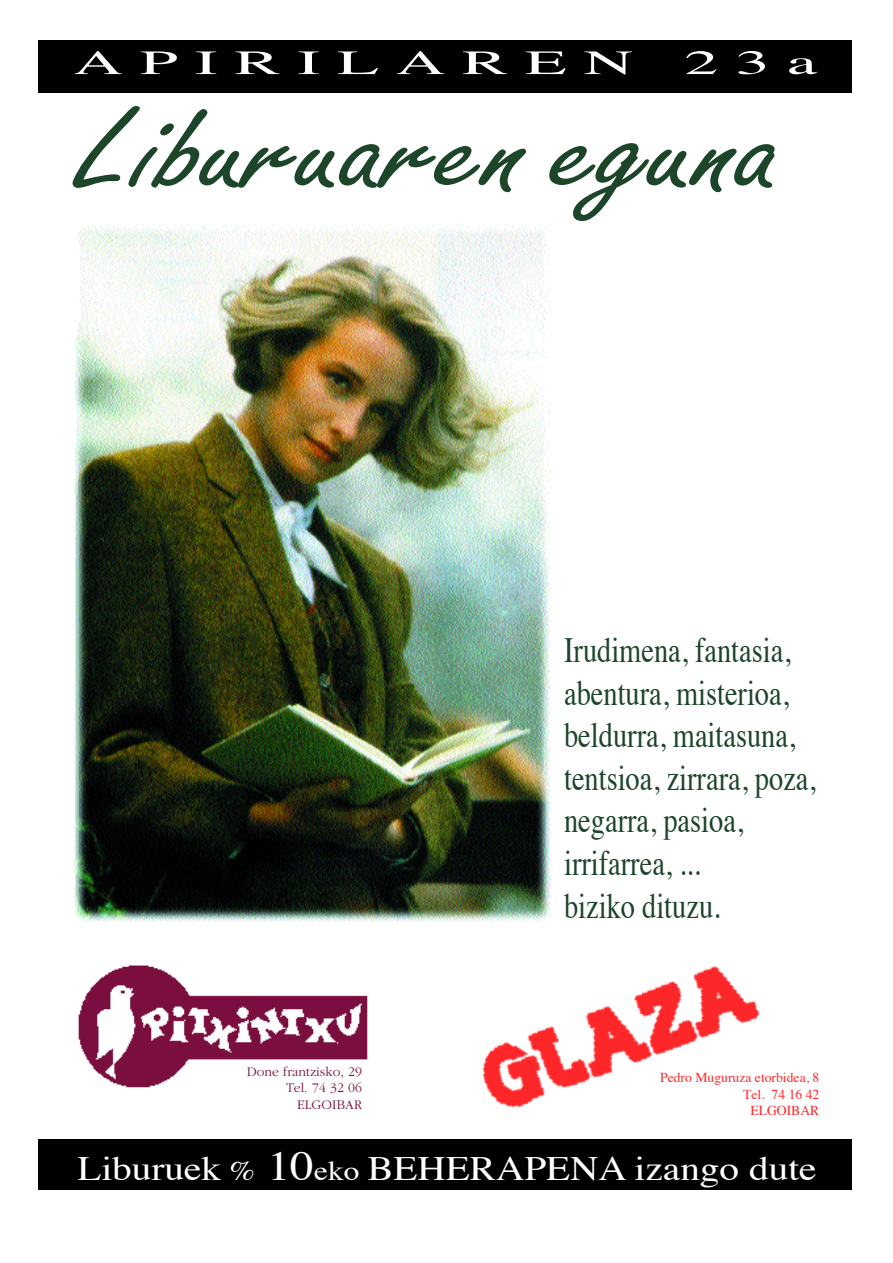
<style>
.page{position:relative;width:893px;height:1263px;background:#fff}
.page>*{position:absolute;margin:0;border:0;box-sizing:border-box;transform-origin:0 0}
.t1{font:122.85px "Freestyle Script";color:#1c452a;scale:1.3 1}
.t2{font:35.55px/42.6px "Times";color:#1c452a;scale:.8 1}
.t3{font:34.2px "Times";color:#fff;scale:1.15 1}
.t4{font:34.2px "Times";letter-spacing:.25em;color:#fff;scale:2 1}
.t5{font:34.2px "Times";color:#fff;scale:2 1}
.t6{font:13.65px/16.4px "Times";color:#ff282a;text-align:right}
.t7{font:300 13.65px/16.4px "Garamond";color:#7a0f3f;text-align:right}
.s1{font-size:27.3px}
.s2{font-size:40.95px}
</style>
<div class="page">
<img style="left:74px;top:223px;width:477px;height:699px">
<div style="left:39px;top:40px;width:812px;height:52px;background:#000"></div>
<img style="left:78px;top:965px;width:290px;height:123px">
<img style="left:482px;top:966px;width:278px;height:142px">
<div style="left:39px;top:1139px;width:812px;height:50px;background:#000"></div>
<p class="t4" style="left:73px;top:48px;width:281px">APIRILAREN</p>
<p class="t5" style="left:684px;top:48px;width:68px">23a</p>
<h1 class="t1" style="left:79px;top:109px;width:539px">Liburuaren eguna</h1>
<p class="t2" style="left:564px;top:632px;width:316px">Irudimena, fantasia, abentura, misterioa, beldurra, maitasuna, tentsioa, zirrara, poza, negarra, pasioa, irrifarrea, ...<br>biziko dituzu.</p>
<p class="t7" style="left:247px;top:1064px;width:117px">Done frantzisko, 29<br>Tel. 74 32 06<br>ELGOIBAR</p>
<p class="t6" style="left:660px;top:1071px;width:161px">Pedro Muguruza etorbidea, 8<br>Tel. 74 16 42<br>ELGOIBAR</p>
<p class="t3" style="left:83px;top:1159px;width:639px">Liburuek<span class="s1">%%</span> <span class="s2">1010</span><span class="s1">eko</span> BEHERAPENAizango dute</p>
<p class="t3" style="left:77px;top:1155px;width:127px">Liburuek</p>
<p class="t3" style="left:320px;top:1155px;width:268px"><sub>eko</sub> BEHERAPENA</p>
<p class="t3" style="left:640px;top:1159px;width:160px">izango dute</p>
</div>
